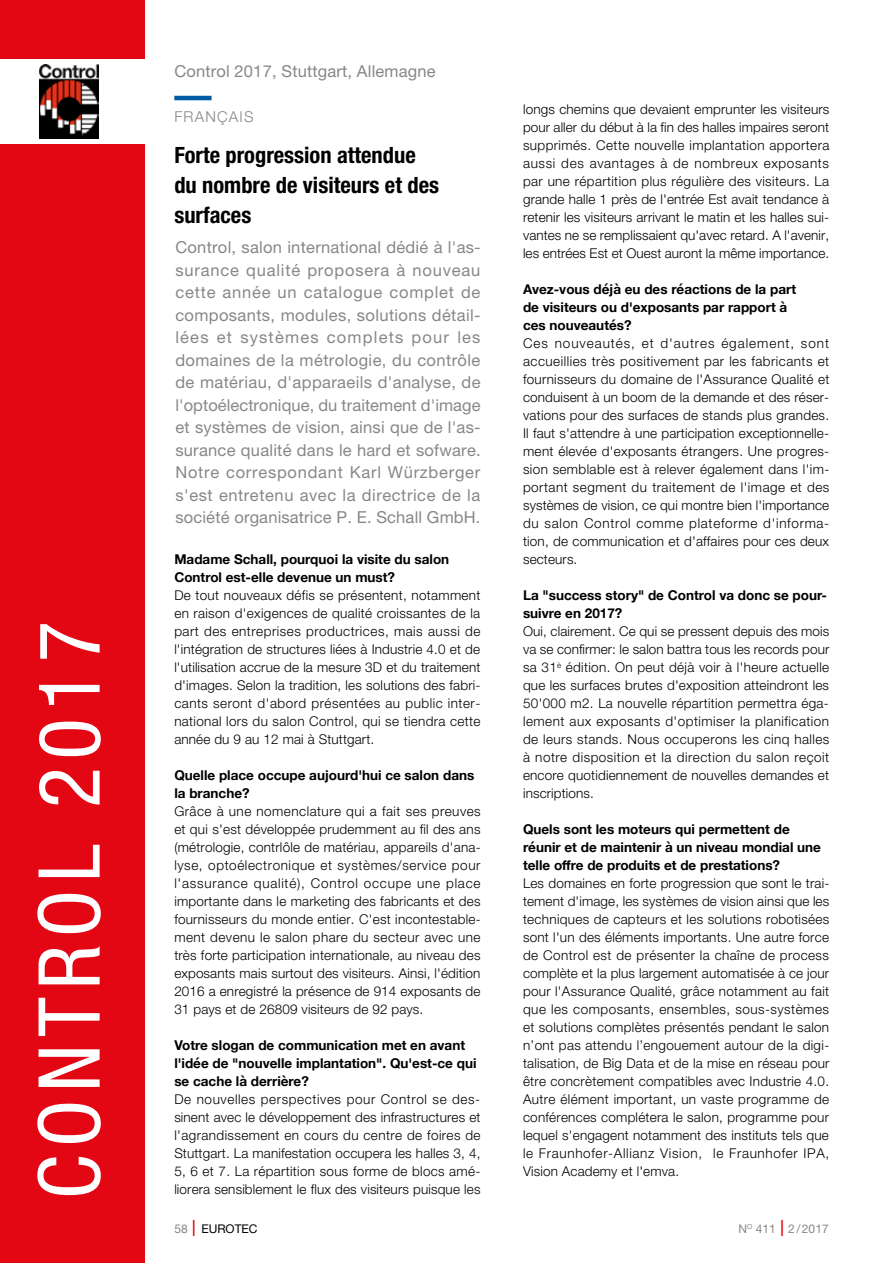
<style>
.page{position:relative;width:893px;height:1263px;background:#fff}
.page>*{position:absolute;margin:0;border:0;box-sizing:border-box;transform-origin:0 0}
.t1{font:condensed 85.5px "Helvetica Neue";letter-spacing:.09em;color:#fff}
.t2{font:700 condensed 22.5px/30px "Helvetica Neue";color:#000}
.t3{font:16.5px/22.5px "Helvetica Neue";letter-spacing:.01em;color:#878787;text-align:justify}
.t4{font:300 15px "Helvetica Neue";letter-spacing:.08em;color:#878787}
.t5{font:300 13.5px/18px "Helvetica Neue";letter-spacing:.01em;color:#000;text-align:justify}
.t6{font:700 13.5px/18px "Helvetica Neue";color:#000}
.t7{font:12px "Helvetica Neue";color:#878787}
.t8{font:12px "Helvetica Neue";color:#000}
.s1{color:#878787}
.s2{font-weight:300;font-stretch:condensed;font-size:22.5px;color:#e30613}
</style>
<div class="page">
<hr style="left:174px;top:96px;width:38px;height:4px;background:#0059a3">
<div style="left:0;top:0;width:145px;height:1263px;background:#e30613"></div>
<div style="left:0;top:60px;width:157px;height:84px;background:#fff"></div>
<img style="left:39px;top:65px;width:60px;height:74px">
<h1 class="t1" style="left:20px;top:1199px;width:580px;rotate:-90deg">CONTROL 2017</h1>
<p class="t3" style="left:174px;top:60px;width:263px">Control 2017, Stuttgart, Allemagne</p>
<p class="t4" style="left:174px;top:107px;width:81px">FRANÇAIS</p>
<h2 class="t2" style="left:174px;top:140px;width:266px">Forte progression attendue du nombre de visiteurs et des surfaces</h2>
<p class="t3" style="left:175px;top:236px;width:307px">Control, salon international dédié à l'as&shy;surance qualité proposera à nouveau cette année un catalogue complet de composants, modules, solutions détail&shy;lées et systèmes complets pour les domaines de la métrologie, du contrôle de matériau, d'apparaeils d'analyse, de l'optoélectronique, du traitement d'image et systèmes de vision, ainsi que de l'as&shy;surance qualité dans le hard et sofware.<br>Notre correspondant Karl Würzberger s'est entretenu avec la directrice de la société organisatrice P. E. Schall GmbH.</p>
<p class="t6" style="left:174px;top:551px;width:276px">Madame Schall, pourquoi la visite du salon<br>Control est-elle devenue un must?</p>
<p class="t5" style="left:174px;top:586px;width:308px">De tout nouveaux défis se présentent, notamment en raison d'exigences de qualité croissantes de la part des entreprises productrices, mais aussi de l'intégration de structures liées à Industrie 4.0 et de l'utilisation accrue de la mesure 3D et du traitement d'images. Selon la tradition, les solutions des fabri&shy;cants seront d'abord présentées au public inter&shy;national lors du salon Control, qui se tiendra cette année du 9 au 12 mai à Stuttgart.</p>
<p class="t6" style="left:174px;top:767px;width:301px">Quelle place occupe aujourd'hui ce salon dans la branche?</p>
<p class="t5" style="left:174px;top:802px;width:308px">Grâce à une nomenclature qui a fait ses preuves et qui s'est développée prudemment au fil des ans (métrologie, contrlôle de matériau, appareils d'ana&shy;lyse, optoélectronique et systèmes/service pour l'assurance qualité), Control occupe une place importante dans le marketing des fabricants et des fournisseurs du monde entier. C'est incontestable&shy;ment devenu le salon phare du secteur avec une très forte participation internationale, au niveau des exposants mais surtout des visiteurs. Ainsi, l'édition 2016 a enregistré la présence de 914 exposants de 31 pays et de 26809 visiteurs de 92 pays.</p>
<p class="t6" style="left:174px;top:1036px;width:304px">Votre slogan de communication met en avant l'idée de "nouvelle implantation". Qu'est-ce qui se cache là derrière?</p>
<p class="t5" style="left:174px;top:1090px;width:308px">De nouvelles perspectives pour Control se des&shy;sinent avec le développement des infrastructures et l'agrandissement en cours du centre de foires de Stuttgart. La manifestation occupera les halles 3, 4, 5, 6 et 7. La répartition sous forme de blocs amé&shy;liorera sensiblement le flux des visiteurs puisque les</p>
<p class="t5" style="left:523px;top:100px;width:308px">longs chemins que devaient emprunter les visiteurs pour aller du début à la fin des halles impaires seront supprimés. Cette nouvelle implantation apportera aussi des avantages à de nombreux exposants par une répartition plus régulière des visiteurs. La grande halle 1 près de l'entrée Est avait tendance à retenir les visiteurs arrivant le matin et les halles sui&shy;vantes ne se remplissaient qu'avec retard. A l'avenir, les entrées Est et Ouest auront la même importance.</p>
<p class="t6" style="left:523px;top:280px;width:275px">Avez-vous déjà eu des réactions de la part de visiteurs ou d'exposants par rapport à ces nouveautés?</p>
<p class="t5" style="left:523px;top:334px;width:308px">Ces nouveautés, et d'autres également, sont accueillies très positivement par les fabricants et fournisseurs du domaine de l'Assurance Qualité et conduisent à un boom de la demande et des réser&shy;vations pour des surfaces de stands plus grandes.<br>Il faut s'attendre à une participation exceptionnelle&shy;ment élevée d'exposants étrangers. Une progres&shy;sion semblable est à relever également dans l'im&shy;portant segment du traitement de l'image et des systèmes de vision, ce qui montre bien l'importance du salon Control comme plateforme d'informa&shy;tion, de communication et d'affaires pour ces deux secteurs.</p>
<p class="t6" style="left:523px;top:586px;width:306px">La "success story" de Control va donc se pour&shy;suivre en 2017?</p>
<p class="t5" style="left:523px;top:622px;width:308px">Oui, clairement. Ce qui se pressent depuis des mois va se confirmer: le salon battra tous les records pour sa 31<sup>è</sup> édition. On peut déjà voir à l'heure actuelle que les surfaces brutes d'exposition atteindront les 50'000 m2. La nouvelle répartition permettra éga&shy;lement aux exposants d'optimiser la planification de leurs stands. Nous occuperons les cinq halles à notre disposition et la direction du salon reçoit encore quotidiennement de nouvelles demandes et inscriptions.</p>
<p class="t6" style="left:523px;top:821px;width:299px">Quels sont les moteurs qui permettent de réunir et de maintenir à un niveau mondial une telle offre de produits et de prestations?</p>
<p class="t5" style="left:523px;top:874px;width:308px">Les domaines en forte progression que sont le trai&shy;tement d'image, les systèmes de vision ainsi que les techniques de capteurs et les solutions robotisées sont l'un des éléments importants. Une autre force de Control est de présenter la chaîne de process complète et la plus largement automatisée à ce jour pour l'Assurance Qualité, grâce notamment au fait que les composants, ensembles, sous-systèmes et solutions complètes présentés pendant le salon n’ont pas attendu l’engouement autour de la digi&shy;talisation, de Big Data et de la mise en réseau pour être concrètement compatibles avec Industrie 4.0.<br>Autre élément important, un vaste programme de conférences complétera le salon, programme pour lequel s'engagent notamment des instituts tels que le Fraunhofer-Allianz Vision, le Fraunhofer IPA, Vision Academy et l'emva.</p>
<p class="t8" style="left:174px;top:1221px;width:85px"><span class="s1">58</span> <span class="s2">I</span> EUROTEC</p>
<p class="t7" style="left:738px;top:1221px;width:92px">N<sup>O</sup> 411 <span class="s2">I</span> 2/2017</p>
</div>
